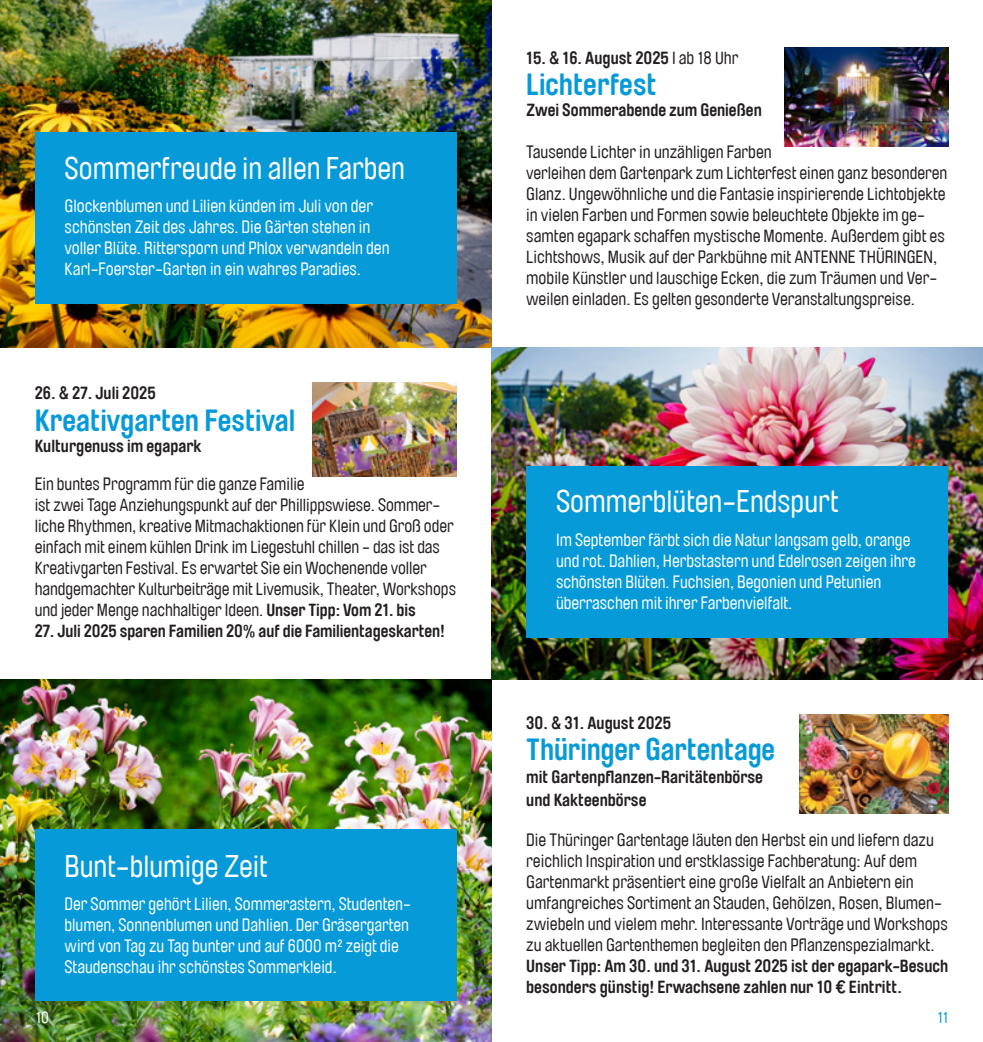
<style>
.page{position:relative;width:983px;height:1042px;background:#fff}
.page>*{position:absolute;margin:0;border:0;box-sizing:border-box;transform-origin:0 0}
.t1{font:30.62px "Brauer Neue";color:#fff}
.t2{font:700 30.62px "Brauer Neue";color:#069ad9}
.t3{font:17.5px/21px "Brauer Neue";color:#231f20}
.t4{font:17.5px/21px "Brauer Neue";color:#fff}
.t5{font:700 17.5px/22.8px "Brauer Neue";color:#231f20}
.t6{font:15.75px "Brauer Neue";color:#069ad9}
.t7{font:15.75px "Brauer Neue";color:#fff}
.s1{font-weight:700}
.s2{font-weight:400}
</style>
<div class="page">
<img style="left:0;top:0;width:491px;height:347px">
<div style="left:35px;top:132px;width:421px;height:172px;background:#069ad9"></div>
<img style="left:313px;top:382px;width:143px;height:94px">
<img style="left:784px;top:47px;width:163px;height:99px">
<img style="left:0;top:680px;width:491px;height:362px">
<div style="left:35px;top:830px;width:421px;height:171px;background:#069ad9"></div>
<img style="left:491px;top:347px;width:491px;height:333px">
<div style="left:526px;top:466px;width:421px;height:171px;background:#069ad9"></div>
<img style="left:799px;top:714px;width:148px;height:100px">
<h1 class="t1" style="left:64px;top:151px;width:342px">Sommerfreude in allen Farben</h1>
<p class="t4" style="left:64px;top:195px;width:326px">Glockenblumen und Lilien künden im Juli von der schönsten Zeit des Jahres. Die Gärten stehen in voller Blüte. Rittersporn und Phlox verwandeln den Karl-Foerster-Garten in ein wahres Paradies.</p>
<p class="t5" style="left:35px;top:382px;width:122px">26. &amp; 27. Juli 2025</p>
<h1 class="t2" style="left:35px;top:402px;width:262px">Kreativgarten Festival</h1>
<p class="t5" style="left:35px;top:434px;width:168px">Kulturgenuss im egapark</p>
<p class="t3" style="left:35px;top:474px;width:422px">Ein buntes Programm für die ganze Familie<br>ist zwei Tage Anziehungspunkt auf der Phillippswiese. Sommer&shy;liche Rhythmen, kreative Mitmachaktionen für Klein und Groß oder einfach mit einem kühlen Drink im Liegestuhl chillen - das ist das Kreativgarten Festival. Es erwartet Sie ein Wochenende voller handgemachter Kulturbeiträge mit Livemusik, Theater, Workshops und jeder Menge nachhaltiger Ideen. <span class="s1">Unser Tipp: Vom 21. bis</span></p>
<p class="t5" style="left:35px;top:620px;width:412px">27. Juli 2025 sparen Familien 20% auf die Familientageskarten!</p>
<p class="t7" style="left:36px;top:1008px;width:15px">10</p>
<h1 class="t1" style="left:64px;top:849px;width:204px">Bunt-blumige Zeit</h1>
<p class="t4" style="left:64px;top:893px;width:348px">Der Sommer gehört Lilien, Sommerastern, Studenten&shy;blumen, Sonnenblumen und Dahlien. Der Gräsergarten wird von Tag zu Tag bunter und auf 6000 m² zeigt die Staudenschau ihr schönstes Sommerkleid.</p>
<p class="t5" style="left:526px;top:47px;width:214px">15. &amp; 16. August 2025 <span class="s2">I ab 18 Uhr</span></p>
<h1 class="t2" style="left:526px;top:67px;width:132px">Lichterfest</h1>
<p class="t5" style="left:526px;top:99px;width:237px">Zwei Sommerabende zum Genießen</p>
<p class="t3" style="left:526px;top:142px;width:422px">Tausende Lichter in unzähligen Farben<br>verleihen dem Gartenpark zum Lichterfest einen ganz besonderen Glanz. Ungewöhnliche und die Fantasie inspirierende Lichtobjekte in vielen Farben und Formen sowie beleuchtete Objekte im ge&shy;samten egapark schaffen mystische Momente. Außerdem gibt es Lichtshows, Musik auf der Parkbühne mit ANTENNE THÜRINGEN, mobile Künstler und lauschige Ecken, die zum Träumen und Ver&shy;weilen einladen. Es gelten gesonderte Veranstaltungspreise.</p>
<h1 class="t1" style="left:556px;top:484px;width:284px">Sommerblüten-Endspurt</h1>
<p class="t4" style="left:556px;top:529px;width:361px">Im September färbt sich die Natur langsam gelb, orange und rot. Dahlien, Herbstastern und Edelrosen zeigen ihre schönsten Blüten. Fuchsien, Begonien und Petunien überraschen mit ihrer Farbenvielfalt.</p>
<p class="t5" style="left:526px;top:711px;width:146px">30. &amp; 31. August 2025</p>
<h1 class="t2" style="left:526px;top:732px;width:250px">Thüringer Gartentage</h1>
<p class="t5" style="left:526px;top:765px;width:238px">mit Gartenpflanzen-Raritätenbörse und Kakteenbörse</p>
<p class="t3" style="left:526px;top:829px;width:423px">Die Thüringer Gartentage läuten den Herbst ein und liefern dazu reichlich Inspiration und erstklassige Fachberatung: Auf dem Gartenmarkt präsentiert eine große Vielfalt an Anbietern ein umfangreiches Sortiment an Stauden, Gehölzen, Rosen, Blumen&shy;zwiebeln und vielem mehr. Interessante Vorträge und Workshops zu aktuellen Gartenthemen begleiten den Pflanzenspezialmarkt.</p>
<p class="t5" style="left:526px;top:955px;width:423px;line-height:21px">Unser Tipp: Am 30. und 31. August 2025 ist der egapark-Besuch besonders günstig! Erwachsene zahlen nur 10 € Eintritt.</p>
<p class="t6" style="left:937px;top:1008px;width:12px">11</p>
</div>
